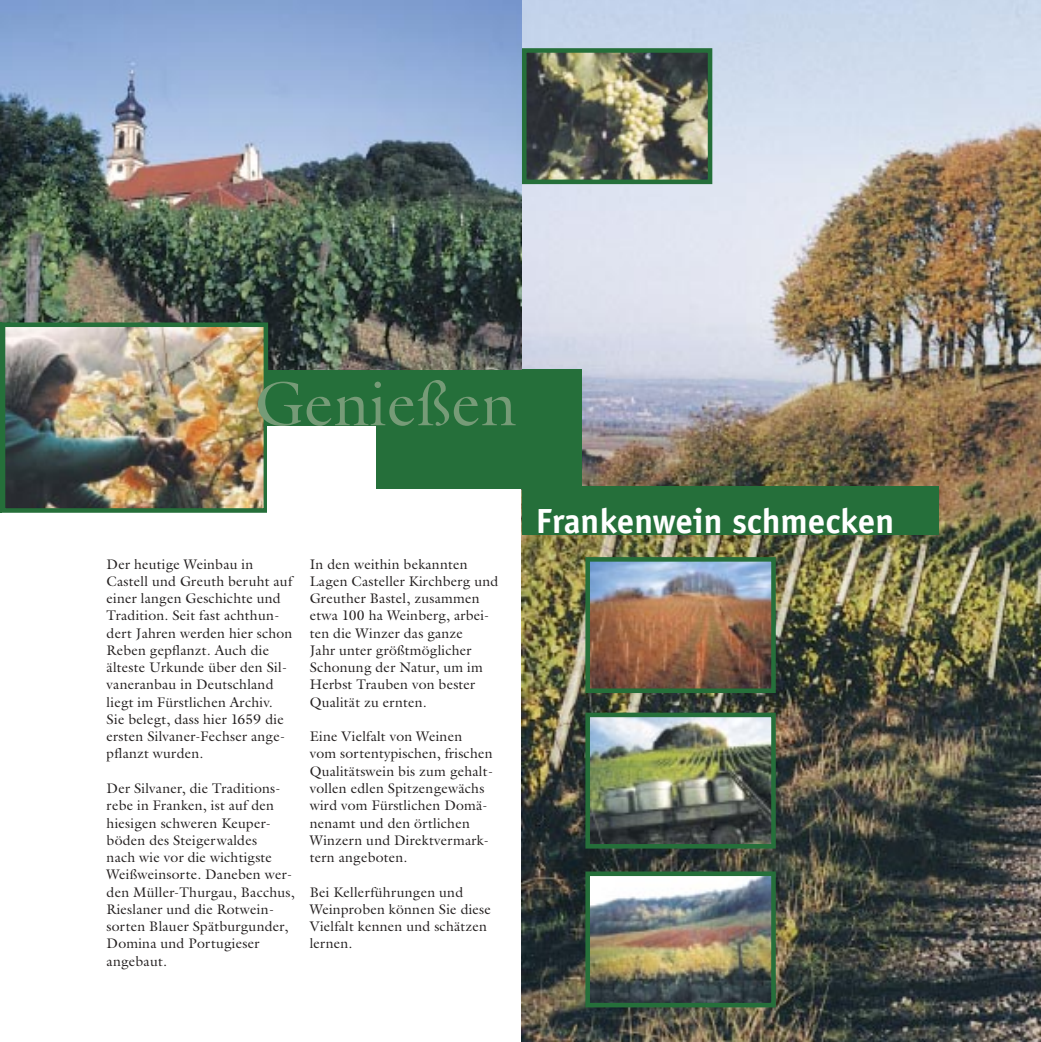
<style>
.page{position:relative;width:1041px;height:1042px;background:#fff}
.page>*{position:absolute;margin:0;border:0;box-sizing:border-box;transform-origin:0 0}
.t1{font:63px "Galliard";letter-spacing:.01em;color:#769b77}
.t2{font:700 35px "Officina Sans";color:#fff}
.t3{font:14px/17.3px "Galliard";letter-spacing:.015em;color:#231f1f}
</style>
<div class="page">
<img style="left:0;top:0;width:1040px;height:1042px">
<h1 class="t1" style="left:254px;top:380px;width:263px">Genießen</h1>
<p class="t3" style="left:107px;top:556px;width:187px">Der heutige Weinbau in<br>Castell und Greuth beruht auf einer langen Geschichte und<br>Tradition. Seit fast achthun&shy;dert Jahren werden hier schon<br>Reben gepflanzt. Auch die älteste Urkunde über den Sil&shy;vaneranbau in Deutschland liegt im Fürstlichen Archiv.<br>Sie belegt, dass hier 1659 die ersten Silvaner-Fechser ange&shy;pflanzt wurden.</p>
<p class="t3" style="left:107px;top:781px;width:190px">Der Silvaner, die Traditions&shy;rebe in Franken, ist auf den hiesigen schweren Keuper&shy;böden des Steigerwaldes<br>nach wie vor die wichtigste<br>Weißweinsorte. Daneben wer&shy;den Müller-Thurgau, Bacchus,<br>Rieslaner und die Rotwein&shy;sorten Blauer Spätburgunder,<br>Domina und Portugieser angebaut.</p>
<p class="t3" style="left:310px;top:556px;width:190px">In den weithin bekannten<br>Lagen Casteller Kirchberg und<br>Greuther Bastel, zusammen etwa 100 ha Weinberg, arbei&shy;ten die Winzer das ganze<br>Jahr unter größtmöglicher<br>Schonung der Natur, um im<br>Herbst Trauben von bester<br>Qualität zu ernten.</p>
<p class="t3" style="left:310px;top:729px;width:185px">Eine Vielfalt von Weinen<br>vom sortentypischen, frischen<br>Qualitätswein bis zum gehalt&shy;vollen edlen Spitzengewächs wird vom Fürstlichen Domä&shy;nenamt und den örtlichen<br>Winzern und Direktvermark&shy;tern angeboten.</p>
<p class="t3" style="left:310px;top:884px;width:183px">Bei Kellerführungen und<br>Weinproben können Sie diese<br>Vielfalt kennen und schätzen lernen.</p>
<h2 class="t2" style="left:535px;top:507px;width:360px">Frankenwein schmecken</h2>
</div>
